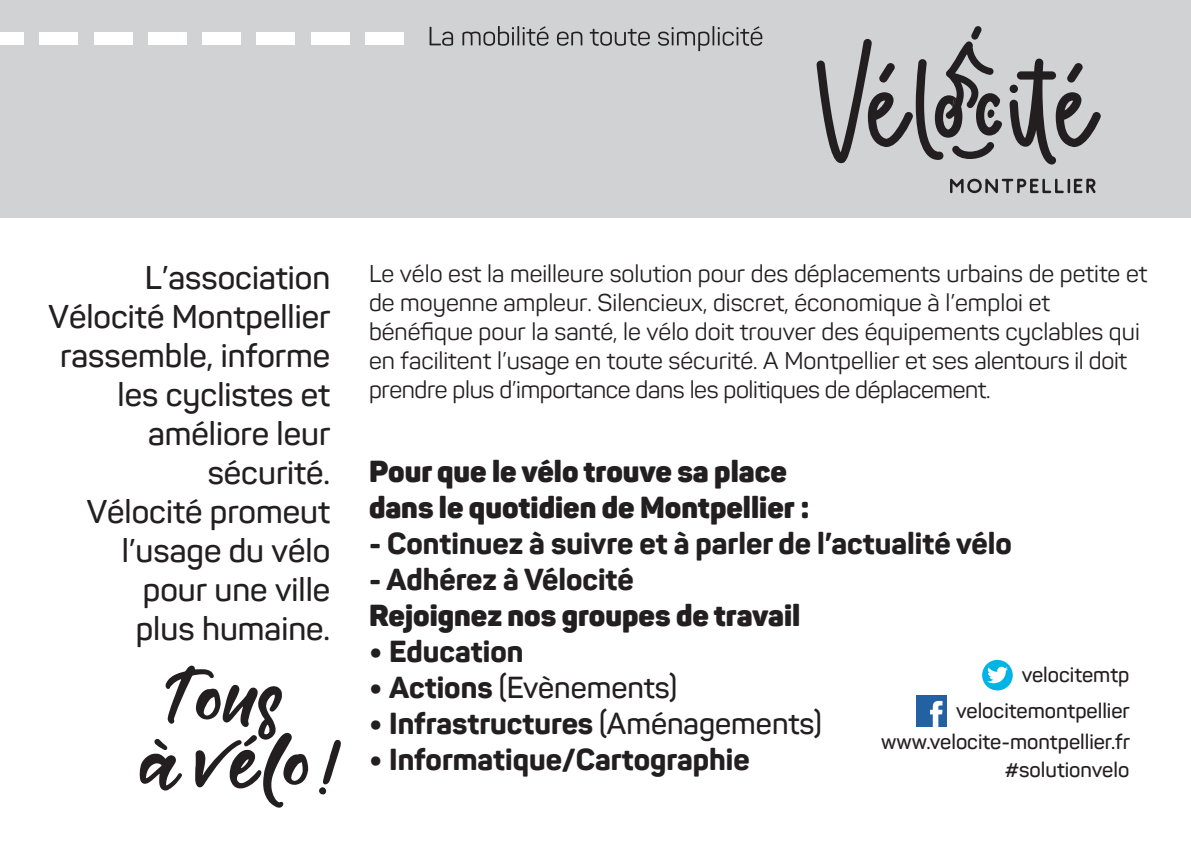
<style>
.page{position:relative;width:1191px;height:842px;background:#fff}
.page>*{position:absolute;margin:0;border:0;box-sizing:border-box;transform-origin:0 0}
.t1{font:600 32.4px/39px "Panton";color:#231f20;text-align:right}
.t2{font:800 30px "Panton";color:#231f20}
.t3{font:900 30px/36px "Panton";color:#231f20}
.t4{font:600 30px "Panton";color:#231f20}
.t5{font:24px/29px "Panton";color:#231f20}
.t6{font:600 20.8px "Panton";color:#231f20}
.s1{font-size:34px}
.s2{font-weight:800;font-size:34px}
.s3{font-weight:800}
.s4{font-weight:600}
</style>
<div class="page">
<div style="left:0;top:0;width:1191px;height:217px;background:#d1d2d4"></div>
<svg style="left:950px;top:179px;width:113px;height:14px;background:#8f8f90"></svg>
<hr style="left:1067px;top:179px;width:3px;height:14px;background:#231f20">
<svg style="left:1074px;top:179px;width:22px;height:14px"></svg>
<svg style="left:1009px;top:59px;width:91px;height:106px;background:#99989a"></svg>
<svg style="left:816px;top:26px;width:186px;height:137px;background:#a1a0a2"></svg>
<svg style="left:429px;top:27px;width:24px;height:19px"></svg>
<svg style="left:462px;top:26px;width:86px;height:20px;background:#a4a3a5"></svg>
<svg style="left:557px;top:32px;width:25px;height:14px"></svg>
<svg style="left:590px;top:29px;width:60px;height:17px"></svg>
<svg style="left:658px;top:26px;width:104px;height:25px;background:#adadaf"></svg>
<div style="left:365px;top:33px;width:39px;height:12px;background:#fff"></div>
<div style="left:311px;top:33px;width:38px;height:12px;background:#fff"></div>
<div style="left:257px;top:33px;width:38px;height:12px;background:#fff"></div>
<div style="left:202px;top:33px;width:39px;height:12px;background:#fff"></div>
<div style="left:148px;top:33px;width:39px;height:12px;background:#fff"></div>
<div style="left:94px;top:33px;width:38px;height:12px;background:#fff"></div>
<div style="left:40px;top:33px;width:38px;height:12px;background:#fff"></div>
<div style="left:0;top:33px;width:24px;height:12px;background:#fff"></div>
<img style="left:916px;top:695px;width:30px;height:31px">
<img style="left:982px;top:660px;width:30px;height:30px;border-radius:15px">
<svg style="left:139px;top:665px;width:202px;height:143px"></svg>
<h1 class="t1" style="left:49px;top:258px;width:283px">L’association<br>Vélocité Montpellier rassemble, informe les cyclistes et améliore leur sécurité.<br>Vélocité promeut l’usage du vélo<br>pour une ville<br>plus humaine.</h1>
<p class="t5" style="left:369px;top:259px;width:780px">Le vélo est la meilleure solution pour des déplacements urbains de petite et de moyenne ampleur. Silencieux, discret, économique à l’emploi et bénéfique pour la santé, le vélo doit trouver des équipements cyclables qui en facilitent l’usage en toute sécurité. A Montpellier et ses alentours il doit prendre plus d’importance dans les politiques de déplacement.</p>
<p class="t3" style="left:369px;top:453px;width:442px">Pour que le vélo trouve sa place dans le quotidien de Montpellier :</p>
<p class="t2" style="left:369px;top:524px;width:644px">- Continuez à suivre et à parler de l’actualité vélo</p>
<p class="t2" style="left:369px;top:560px;width:266px">- Adhérez à Vélocité</p>
<p class="t3" style="left:369px;top:597px;width:433px">Rejoignez nos groupes de travail</p>
<p class="t2" style="left:369px;top:632px;width:156px"><span class="s1">•</span> Education</p>
<p class="t4" style="left:369px;top:669px;width:310px"><span class="s2">•</span> <span class="s3">Actions</span> (Evènements)</p>
<p class="t2" style="left:369px;top:704px;width:454px"><span class="s1">•</span> Infrastructures <span class="s4">(Aménagements)</span></p>
<p class="t2" style="left:369px;top:740px;width:382px"><span class="s1">•</span> Informatique/Cartographie</p>
<p class="t6" style="left:1021px;top:662px;width:109px">velocitemtp</p>
<p class="t6" style="left:956px;top:698px;width:175px">velocitemontpellier</p>
<p class="t6" style="left:881px;top:729px;width:250px">www.velocite-montpellier.fr</p>
<p class="t6" style="left:1004px;top:757px;width:126px">#solutionvelo</p>
</div>
